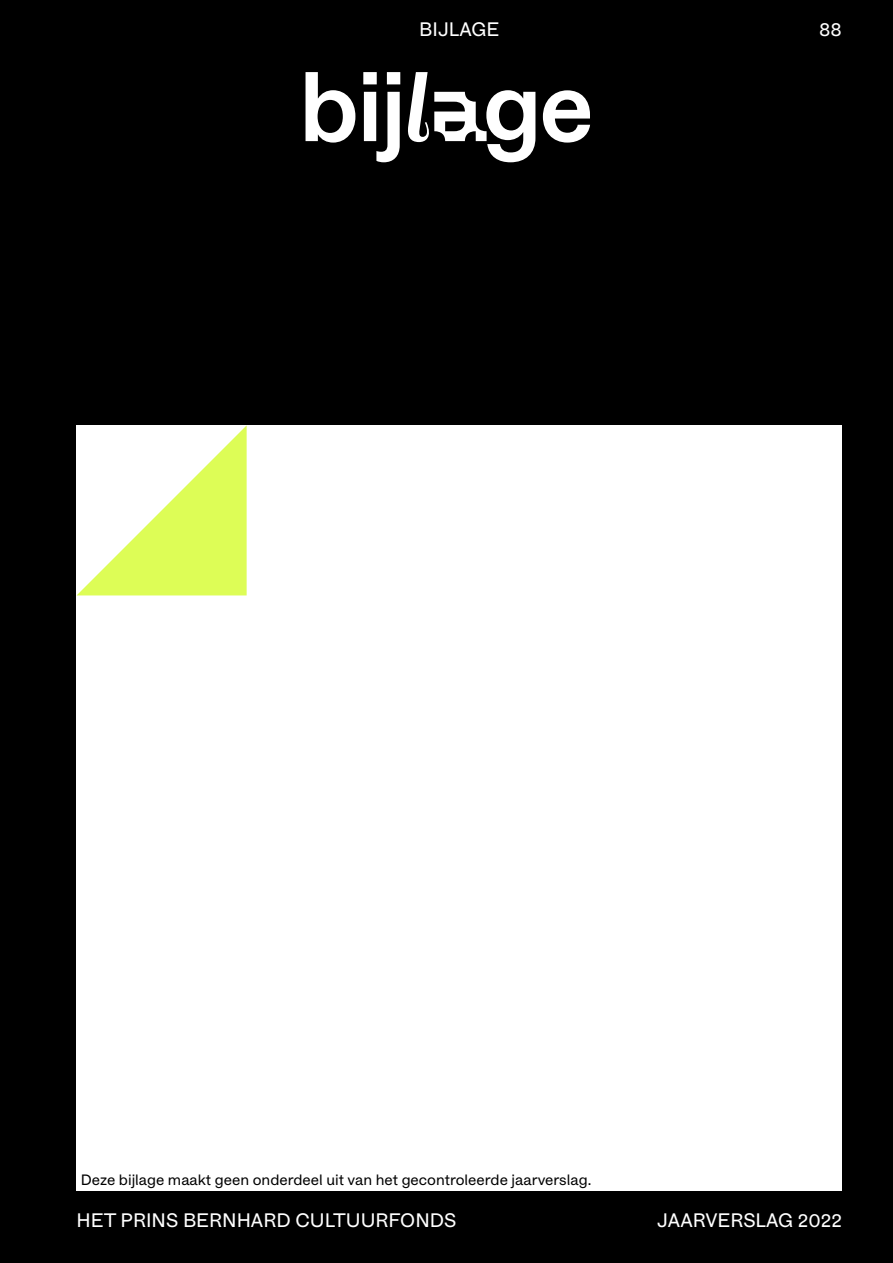
<style>
.page{position:relative;width:893px;height:1263px;background:#000}
.page>*{position:absolute;margin:0;border:0;box-sizing:border-box;transform-origin:0 0}
.t1{font:98.55px "HAL Four Groteskhetcultuurfond Semibold Random";letter-spacing:-.02em;color:#fff}
.t2{font:19.5px "HAL Four Grotesk";color:#fff}
.t3{font:15px "HAL Four Grotesk";color:#000}
</style>
<div class="page">
<div style="left:77px;top:425px;width:765px;height:766px;background:#fff"></div>
<svg style="left:77px;top:425px;width:170px;height:170px"></svg>
<h2 class="t2" style="left:419px;top:16px;width:82px">BIJLAGE</h2>
<h1 class="t1" style="left:299px;top:38px;width:297px">bijlage</h1>
<h2 class="t2" style="left:819px;top:16px;width:24px">88</h2>
<p class="t3" style="left:81px;top:1169px;width:512px">Deze bijlage maakt geen onderdeel uit van het gecontroleerde jaarverslag.</p>
<h2 class="t2" style="left:77px;top:1206px;width:381px">HET PRINS BERNHARD CULTUURFONDS</h2>
<h2 class="t2" style="left:657px;top:1206px;width:186px">JAARVERSLAG 2022</h2>
</div>
